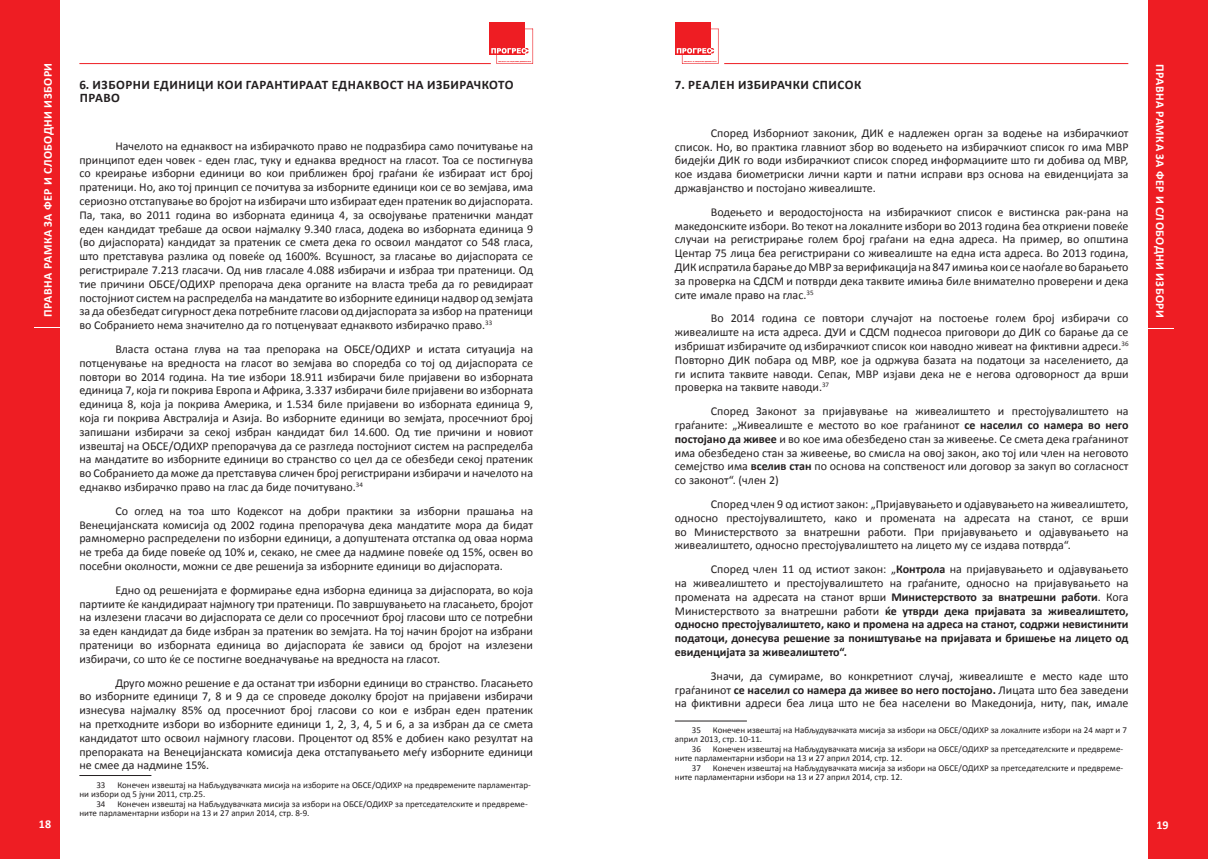
<style>
.page{position:relative;width:1208px;height:859px;background:#fff}
.page>*{position:absolute;margin:0;border:0;box-sizing:border-box;transform-origin:0 0}
.t1{font:700 13px/13px "Calibri";letter-spacing:.04em;color:#231f20}
.t2{font:12px/13.8px "Calibri";letter-spacing:-.005em;color:#231f20;text-align:justify}
.t3{font:700 12px/13.8px "Calibri";color:#231f20;text-align:justify}
.t4{font:700 12px "Calibri";letter-spacing:.04em;color:#fff}
.t5{font:9px/9px "Calibri";color:#231f20}
.s1{font-weight:700}
.s2{font-weight:400}
</style>
<div class="page">
<div style="left:1148px;top:0;width:60px;height:859px;background:#ee1d23"></div>
<div style="left:0;top:0;width:60px;height:859px;background:#ee1d23"></div>
<div style="left:675px;top:23px;width:35px;height:32px;background:#ee1d23"></div>
<svg style="left:677px;top:29px;width:41px;height:35px"></svg>
<div style="left:489px;top:23px;width:36px;height:32px;background:#ee1d23"></div>
<svg style="left:491px;top:29px;width:42px;height:35px"></svg>
<hr style="left:724px;top:63px;width:404px;height:1px;background:#ee1d23">
<hr style="left:79px;top:63px;width:412px;height:1px;background:#ee1d23">
<hr style="left:79px;top:775px;width:72px;height:1px;background:#231f20">
<hr style="left:675px;top:721px;width:72px;height:1px;background:#231f20">
<p class="t4" style="left:40px;top:317px;width:256px;rotate:-90deg">Правна рамка за фер и слободни избори</p>
<p class="t1" style="left:79px;top:78px;width:435px">6. ИЗБОРНИ ЕДИНИЦИ КОИ ГАРАНТИРААТ ЕДНАКВОСТ НА ИЗБИРАЧКОТО<br>ПРАВО</p>
<p class="t2" style="left:79px;top:139px;width:455px;text-indent:36px">Начелото на еднаквост на избирачкото право не подразбира само почитување на принципот еден човек - еден глас, туку и еднаква вредност на гласот. Тоа се постигнува со креирање изборни единици во кои приближен број граѓани ќе избираат ист број пратеници. Но, ако тој принцип се почитува за изборните единици кои се во земјава, има сериозно отстапување во бројот на избирачи што избираат еден пратеник во дијаспората.<br>Па, така, во 2011 година во изборната единица 4, за освојување пратенички мандат еден кандидат требаше да освои најмалку 9.340 гласа, додека во изборната единица 9 (во дијаспората) кандидат за пратеник се смета дека го освоил мандатот со 548 гласа, што претставува разлика од повеќе од 1600%. Всушност, за гласање во дијаспората се регистрирале 7.213 гласачи. Од нив гласале 4.088 избирачи и избраа три пратеници. Од тие причини ОБСЕ/ОДИХР препорача дека органите на власта треба да го ревидираат постојниот систем на распределба на мандатите во изборните единици надвор од земјата за да обезбедат сигурност дека потребните гласови од дијаспората за избор на пратеници во Собранието нема значително да го потценуваат еднаквото избирачко право.<sup>33</sup></p>
<p class="t2" style="left:79px;top:342px;width:455px;text-indent:36px">Власта остана глува на таа препорака на ОБСЕ/ОДИХР и истата ситуација на потценување на вредноста на гласот во земјава во споредба со тој од дијаспората се повтори во 2014 година. На тие избори 18.911 избирачи биле пријавени во изборната единица 7, која ги покрива Европа и Африка, 3.337 избирачи биле пријавени во изборната единица 8, која ја покрива Америка, и 1.534 биле пријавени во изборната единица 9, која ги покрива Австралија и Азија. Во изборните единици во земјата, просечниот број запишани избирачи за секој избран кандидат бил 14.600. Од тие причини и новиот извештај на ОБСЕ/ОДИХР препорачува да се разгледа постојниот систем на распределба на мандатите во изборните единици во странство со цел да се обезбеди секој пратеник во Собранието да може да претставува сличен број регистрирани избирачи и начелото на еднакво избирачко право на глас да биде почитувано.<sup>34</sup></p>
<p class="t2" style="left:79px;top:504px;width:455px;text-indent:36px">Со оглед на тоа што Кодексот на добри практики за изборни прашања на Венецијанската комисија од 2002 година препорачува дека мандатите мора да бидат рамномерно распределени по изборни единици, а допуштената отстапка од оваа норма не треба да биде повеќе од 10% и, секако, не смее да надмине повеќе од 15%, освен во посебни околности, можни се две решенија за изборните единици во дијаспората.</p>
<p class="t2" style="left:79px;top:583px;width:455px;text-indent:36px">Едно од решенијата е формирање една изборна единица за дијаспората, во која партиите ќе кандидираат најмногу три пратеници. По завршувањето на гласањето, бројот на излезени гласачи во дијаспората се дели со просечниот број гласови што се потребни за еден кандидат да биде избран за пратеник во земјата. На тој начин бројот на избрани пратеници во изборната единица во дијаспората ќе зависи од бројот на излезени избирачи, со што ќе се постигне воедначување на вредноста на гласот.</p>
<p class="t2" style="left:79px;top:676px;width:455px;text-indent:36px">Друго можно решение е да останат три изборни единици во странство. Гласањето во изборните единици 7, 8 и 9 да се спроведе доколку бројот на пријавени избирачи изнесува најмалку 85% од просечниот број гласови со кои е избран еден пратеник на претходните избори во изборните единици 1, 2, 3, 4, 5 и 6, а за избран да се смета кандидатот што освоил најмногу гласови. Процентот од 85% е добиен како резултат на препораката на Венецијанската комисија дека отстапувањето меѓу изборните единици не смее да надмине 15%.</p>
<p class="t5" style="left:96px;top:780px;width:11px">33</p>
<p class="t5" style="left:117px;top:780px;width:415px">Конечен извештај на Набљудувачката мисија на изборите на ОБСЕ/ОДИХР на предвремените парламентар-</p>
<p class="t5" style="left:79px;top:789px;width:127px">ни избори од 5 јуни 2011, стр.25.</p>
<p class="t5" style="left:96px;top:799px;width:11px">34</p>
<p class="t5" style="left:79px;top:799px;width:450px;text-indent:38px">Конечен извештај на Набљудувачката мисија за избори на ОБСЕ/ОДИХР за претседателските и предвреме&shy;ните парламентарни избори на 13 и 27 април 2014, стр. 8-9.</p>
<p class="t1" style="left:675px;top:78px;width:188px">7. РЕАЛЕН ИЗБИРАЧКИ СПИСОК</p>
<p class="t2" style="left:675px;top:126px;width:455px;text-indent:36px">Според Изборниот законик, ДИК е надлежен орган за водење на избирачкиот список. Но, во практика главниот збор во водењето на избирачкиот список го има МВР бидејќи ДИК го води избирачкиот список според информациите што ги добива од МВР, кое издава биометриски лични карти и патни исправи врз основа на евиденцијата за државјанство и постојано живеалиште.</p>
<p class="t2" style="left:675px;top:205px;width:455px;text-indent:36px">Водењето и веродостојноста на избирачкиот список е вистинска рак-рана на македонските избори. Во текот на локалните избори во 2013 година беа откриени повеќе случаи на регистрирање голем број граѓани на една адреса. На пример, во општина Центар 75 лица беа регистрирани со живеалиште на една иста адреса. Во 2013 година, ДИК испратила барање до МВР за верификација на 847 имиња кои се наоѓале во барањето за проверка на СДСМ и потврди дека таквите имиња биле внимателно проверени и дека сите имале право на глас.<sup>35</sup></p>
<p class="t2" style="left:675px;top:311px;width:455px;text-indent:36px">Во 2014 година се повтори случајот на постоење голем број избирачи со живеалиште на иста адреса. ДУИ и СДСМ поднесоа приговори до ДИК со барање да се избришат избирачите од избирачкиот список кои наводно живеат на фиктивни адреси.<sup>36<br></sup>Повторно ДИК побара од МВР, кое ја одржува базата на податоци за населението, да ги испита таквите наводи. Сепак, МВР изјави дека не е негова одговорност да врши проверка на таквите наводи.<sup>37</sup></p>
<p class="t2" style="left:675px;top:404px;width:455px;text-indent:36px">Според Законот за пријавување на живеалиштето и престојувалиштето на граѓаните: „Живеалиште е местото во кое граѓанинот <span class="s1">се населил со намера во него постојано да живее</span> и во кое има обезбедено стан за живеење. Се смета дека граѓанинот има обезбедено стан за живеење, во смисла на овој закон, ако тој или член на неговото семејство има <span class="s1">вселив стан</span> по основа на сопственост или договор за закуп во согласност со законот“. (член 2)</p>
<p class="t2" style="left:675px;top:497px;width:455px;text-indent:36px">Според член 9 од истиот закон: „Пријавувањето и одјавувањето на живеалиштето, односно престојувалиштето, како и промената на адресата на станот, се врши во Министерството за внатрешни работи. При пријавувањето и одјавувањето на живеалиштето, односно престојувалиштето на лицето му се издава потврда“.</p>
<p class="t3" style="left:675px;top:562px;width:455px;text-indent:36px"><span class="s2">Според член 11 од истиот закон: „</span>Контрола <span class="s2">на пријавувањето и одјавувањето на живеалиштето и престојувалиштето на граѓаните, односно на пријавувањето на промената на адресата на станот врши</span> Министерството за внатрешни работи<span class="s2">. Кога Министерството за внатрешни работи</span> ќе утврди дека пријавата за живеалиштето, односно престојувалиштето, како и промена на адреса на станот, содржи невистинити податоци, донесува решение за поништување на пријавата и бришење на лицето од евиденцијата за живеалиштето“.</p>
<p class="t2" style="left:675px;top:669px;width:455px;text-indent:36px">Значи, да сумираме, во конкретниот случај, живеалиште е место каде што граѓанинот <span class="s1">се населил со намера да живее во него постојано.</span> Лицата што беа заведени на фиктивни адреси беа лица што не беа населени во Македонија, ниту, пак, имале</p>
<p class="t5" style="left:692px;top:726px;width:11px">35</p>
<p class="t5" style="left:713px;top:726px;width:416px">Конечен извештај на Набљудувачката мисија за избори на ОБСЕ/ОДИХР за локалните избори на 24 март и 7</p>
<p class="t5" style="left:675px;top:735px;width:89px">април 2013, стр. 10-11.</p>
<p class="t5" style="left:692px;top:744px;width:11px">36</p>
<p class="t5" style="left:713px;top:744px;width:412px">Конечен извештај на Набљудувачката мисија за избори на ОБСЕ/ОДИХР за претседателските и предвреме-</p>
<p class="t5" style="left:675px;top:753px;width:229px">ните парламентарни избори на 13 и 27 април 2014, стр. 12.</p>
<p class="t5" style="left:692px;top:763px;width:11px">37</p>
<p class="t5" style="left:675px;top:763px;width:450px;text-indent:38px">Конечен извештај на Набљудувачката мисија за избори на ОБСЕ/ОДИХР за претседателските и предвреме&shy;ните парламентарни избори на 13 и 27 април 2014, стр. 12.</p>
<p class="t4" style="left:1168px;top:64px;width:256px;rotate:90deg">Правна рамка за фер и слободни избори</p>
<p class="t4" style="left:39px;top:817px;width:14px">18</p>
<p class="t4" style="left:1156px;top:818px;width:14px">19</p>
</div>
